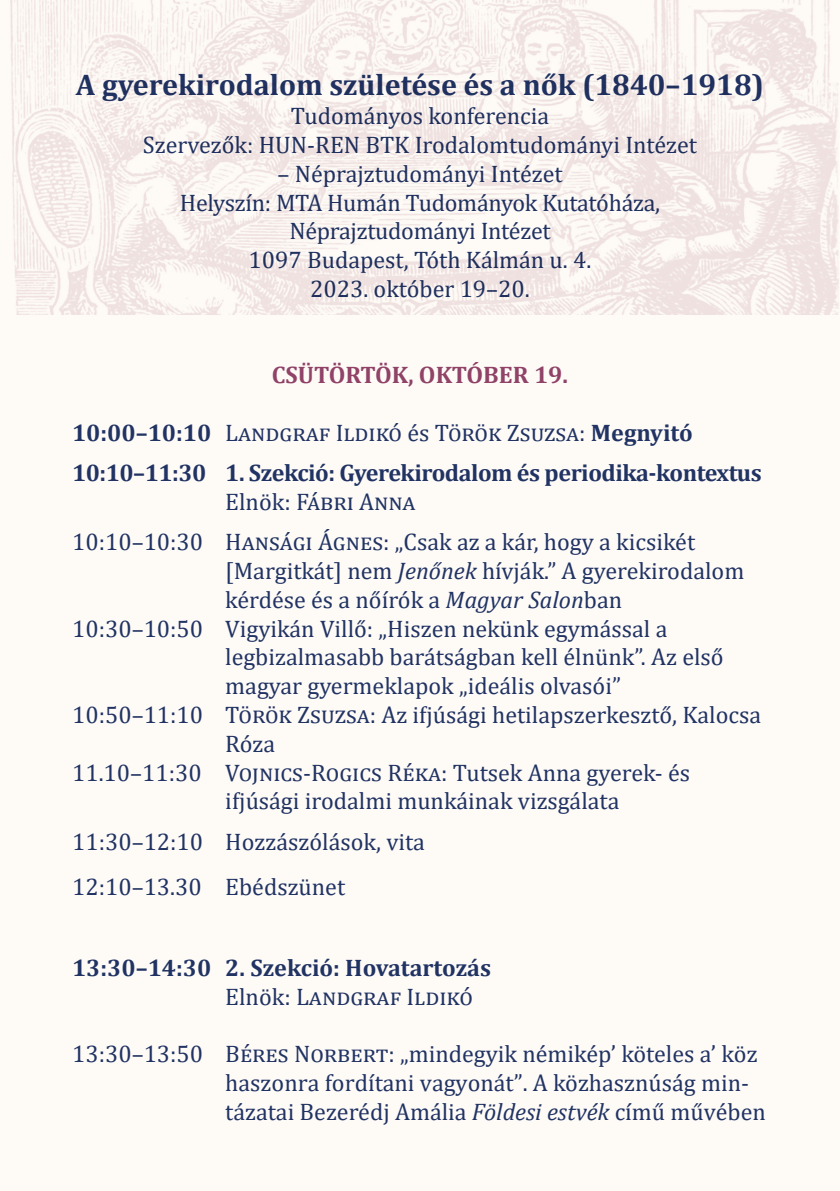
<style>
.page{position:relative;width:840px;height:1191px;background:#fff}
.page>*{position:absolute;margin:0;border:0;box-sizing:border-box;transform-origin:0 0}
.t1{font:700 30px "Cambria";color:#213363}
.t2{font:24px/28.8px "Cambria";color:#213363}
.t3{font:700 24px/40.2px "Cambria";letter-spacing:-.02em;color:#213363}
.t4{font:700 24px "Cambria";color:#213363}
.t5{font:700 24px "Cambria";color:#904267}
.s1{font-weight:400}
.s2{font-style:italic}
</style>
<div class="page">
<div style="left:0;top:0;width:839px;height:1191px;background:#fefbf7"></div>
<img style="left:10px;top:0;width:829px;height:315px">
<p class="t1" style="left:76px;top:64px;width:689px">A gyerekirodalom születése és a nők (1840–1918)</p>
<p class="t2" style="left:143px;top:101px;width:555px;text-align:center">Tudományos konferencia<br>Szervezők: HUN-REN BTK Irodalomtudományi Intézet</p>
<p class="t2" style="left:180px;top:159px;width:481px;text-align:center">– Néprajztudományi Intézet<br>Helyszín: MTA Humán Tudományok Kutatóháza,<br>Néprajztudományi Intézet<br>1097 Budapest, Tóth Kálmán u. 4.<br>2023. október 19–20.</p>
<p class="t5" style="left:272px;top:358px;width:297px">Csütörtök, október 19.</p>
<p class="t3" style="left:72px;top:412px;width:691px">10:00–10:10 <span class="s1">Landgraf Ildikó és Török Zsuzsa:</span> Megnyitó<br>10:10–11:30 1. Szekció: Gyerekirodalom és periodika-kontextus</p>
<p class="t2" style="left:72px;top:481px;width:624px;line-height:40.2px;text-indent:153px">Elnök: Fábri Anna<br>10:10–10:30 Hansági Ágnes: „Csak az a kár, hogy a kicsikét</p>
<p class="t2" style="left:225px;top:556px;width:520px">[Margitkát] nem <span class="s2">Jenőnek</span> hívják.” A gyerekirodalom</p>
<p class="t2" style="left:225px;top:585px;width:398px">kérdése és a nőírók a <span class="s2">Magyar Salon</span>ban</p>
<p class="t2" style="left:72px;top:614px;width:596px">10:30–10:50 Vigyikán Villő: „Hiszen nekünk egymással a</p>
<p class="t2" style="left:225px;top:643px;width:499px">legbizalmasabb barátságban kell élnünk”. Az első</p>
<p class="t2" style="left:225px;top:671px;width:397px">magyar gyermeklapok „ideális olvasói”</p>
<p class="t2" style="left:72px;top:700px;width:690px">10:50–11:10 Török Zsuzsa: Az ifjúsági hetilapszerkesztő, Kalocsa</p>
<p class="t2" style="left:225px;top:729px;width:51px">Róza</p>
<p class="t2" style="left:72px;top:758px;width:619px">11.10–11:30 Vojnics-Rogics Réka: Tutsek Anna gyerek- és</p>
<p class="t2" style="left:225px;top:787px;width:395px">ifjúsági irodalmi munkáinak vizsgálata</p>
<p class="t2" style="left:72px;top:818px;width:354px;line-height:45.8px">11:30–12:10 Hozzászólások, vita<br>12:10–13.30 Ebédszünet</p>
<p class="t4" style="left:72px;top:950px;width:420px">13:30–14:30 2. Szekció: Hovatartozás</p>
<p class="t2" style="left:225px;top:982px;width:249px">Elnök: Landgraf Ildikó</p>
<p class="t2" style="left:225px;top:1039px;width:541px;text-indent:-153px">13:30–13:50 Béres Norbert: „mindegyik némikép’ köteles a’ köz haszonra fordítani vagyonát”. A közhasznúság min&shy;tázatai Bezerédj Amália <span class="s2">Földesi estvék</span> című művében</p>
</div>
